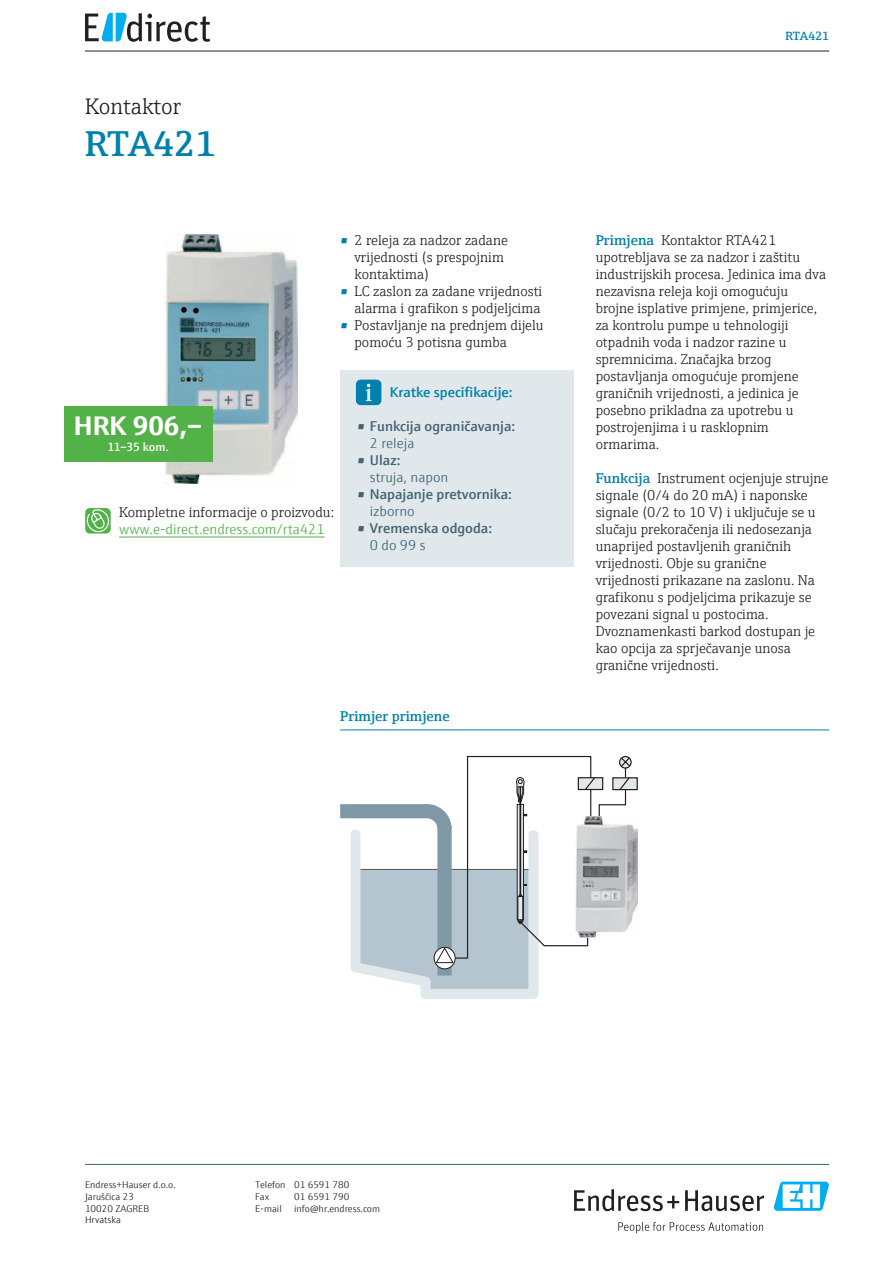
<style>
.page{position:relative;width:893px;height:1263px;background:#fff}
.page>*{position:absolute;margin:0;border:0;box-sizing:border-box;transform-origin:0 0}
.t1{font:600 36px "E+H Serif";color:#0081ad}
.t2{font:700 27px "E+H Sans";color:#fff}
.t3{font:300 22.5px "E+H Serif";color:#231f20}
.t4{font:300 14.25px/17px "E+H Serif";color:#231f20}
.t5{font:600 14.25px "E+H Sans";color:#446472}
.t6{font:300 14.25px "E+H Sans";color:#446472}
.t7{font:300 14.25px "E+H Sans";color:#52b147}
.t8{font:600 14.25px "E+H Sans";color:#0081ad}
.t9{font:600 14.25px "E+H Serif";color:#0081ad}
.t10{font:600 12px "E+H Sans";letter-spacing:-.01em;color:#fff}
.t11{font:600 12px "E+H Serif";color:#0081ad}
.t12{font:300 9.75px/11.7px "E+H Sans";color:#231f20}
.s1{font-weight:600;color:#0081ad}
</style>
<div class="page">
<img style="left:166px;top:235px;width:132px;height:249px">
<hr style="left:119px;top:537px;width:206px;height:1px;background:#52b147">
<svg style="left:85px;top:508px;width:26px;height:25px"></svg>
<svg style="left:87px;top:508px;width:23px;height:25px"></svg>
<div style="left:340px;top:370px;width:234px;height:197px;background:#e0e8ec"></div>
<svg style="left:356px;top:380px;width:25px;height:25px"></svg>
<hr style="left:340px;top:730px;width:489px;height:1px;background:#0081ad">
<div style="left:613px;top:778px;width:24px;height:12px;background:#e0e8ec"></div>
<div style="left:612px;top:777px;width:26px;height:13px;border:1px solid #231f20"></div>
<div style="left:619px;top:756px;width:13px;height:13px;border:1px solid #231f20;border-radius:50%"></div>
<img style="left:631px;top:824px;width:7px;height:98px">
<svg style="left:340px;top:756px;width:291px;height:243px"></svg>
<div style="left:64px;top:406px;width:149px;height:55px;background:#52b147"></div>
<svg style="left:85px;top:13px;width:125px;height:29px"></svg>
<svg style="left:574px;top:1189px;width:105px;height:22px"></svg>
<svg style="left:685px;top:1190px;width:79px;height:21px"></svg>
<svg style="left:618px;top:1222px;width:145px;height:11px"></svg>
<svg style="left:773px;top:1181px;width:56px;height:30px"></svg>
<hr style="left:85px;top:1164px;width:744px;height:1px;background:#446472">
<hr style="left:85px;top:51px;width:744px;height:1px;background:#231f20">
<h3 class="t3" style="left:85px;top:90px;width:98px">Kontaktor</h3>
<h1 class="t1" style="left:85px;top:117px;width:132px">RTA421</h1>
<h2 class="t2" style="left:74px;top:404px;width:130px">HRK 906,–</h2>
<p class="t10" style="left:107px;top:438px;width:63px">11–35 kom.</p>
<p class="t4" style="left:119px;top:503px;width:216px">Kompletne informacije o proizvodu:</p>
<p class="t7" style="left:119px;top:519px;width:207px">www.e-direct.endress.com/rta421</p>
<p class="t4" style="left:354px;top:230px;width:155px;text-indent:-14px"><span class="s1">•</span> 2 releja za nadzor zadane vrijednosti (s prespojnim kontaktima)</p>
<p class="t4" style="left:340px;top:282px;width:204px;text-align:right"><span class="s1">•</span> LC zaslon za zadane vrijednosti alarma i grafikon s podjeljcima</p>
<p class="t4" style="left:354px;top:316px;width:191px;text-indent:-14px"><span class="s1">•</span> Postavljanje na prednjem dijelu pomoću 3 potisna gumba</p>
<p class="t8" style="left:390px;top:381px;width:124px">Kratke specifikacije:</p>
<p class="t5" style="left:357px;top:415px;width:160px">• Funkcija ograničavanja:</p>
<p class="t6" style="left:370px;top:433px;width:46px">2 releja</p>
<p class="t5" style="left:357px;top:449px;width:45px">• Ulaz:</p>
<p class="t6" style="left:370px;top:467px;width:80px">struja, napon</p>
<p class="t5" style="left:357px;top:483px;width:156px">• Napajanje pretvornika:</p>
<p class="t6" style="left:370px;top:501px;width:46px">izborno</p>
<p class="t5" style="left:357px;top:517px;width:136px">• Vremenska odgoda:</p>
<p class="t6" style="left:370px;top:535px;width:57px">0 do 99 s</p>
<p class="t9" style="left:340px;top:705px;width:111px">Primjer primjene</p>
<p class="t11" style="left:786px;top:27px;width:45px">RTA421</p>
<p class="t4" style="left:596px;top:230px;width:232px"><span class="s1">Primjena</span> Kontaktor RTA421 upotrebljava se za nadzor i zaštitu industrijskih procesa. Jedinica ima dva nezavisna releja koji omogućuju brojne isplative primjene, primjerice, za kontrolu pumpe u tehnologiji otpadnih voda i nadzor razine u spremnicima. Značajka brzog postavljanja omogućuje promjene graničnih vrijednosti, a jedinica je posebno prikladna za upotrebu u postrojenjima i u rasklopnim ormarima.</p>
<p class="t4" style="left:596px;top:469px;width:234px"><span class="s1">Funkcija</span> Instrument ocjenjuje strujne signale (0/4 do 20 mA) i naponske signale (0/2 to 10 V) i uključuje se u slučaju prekoračenja ili nedosezanja unaprijed postavljenih graničnih vrijednosti. Obje su granične vrijednosti prikazane na zaslonu. Na grafikonu s podjeljcima prikazuje se povezani signal u postocima.<br>Dvoznamenkasti barkod dostupan je kao opcija za sprječavanje unosa granične vrijednosti.</p>
<p class="t12" style="left:85px;top:1178px;width:92px">Endress+Hauser d.o.o.<br>Jaruščica 23<br>10020 ZAGREB<br>Hrvatska</p>
<p class="t12" style="left:255px;top:1178px;width:96px">Telefon 01 6591 780<br>Fax</p>
<p class="t12" style="left:294px;top:1190px;width:57px">01 6591 790</p>
<p class="t12" style="left:255px;top:1202px;width:28px">E-mail</p>
<p class="t12" style="left:294px;top:1202px;width:87px">info@hr.endress.com</p>
</div>
